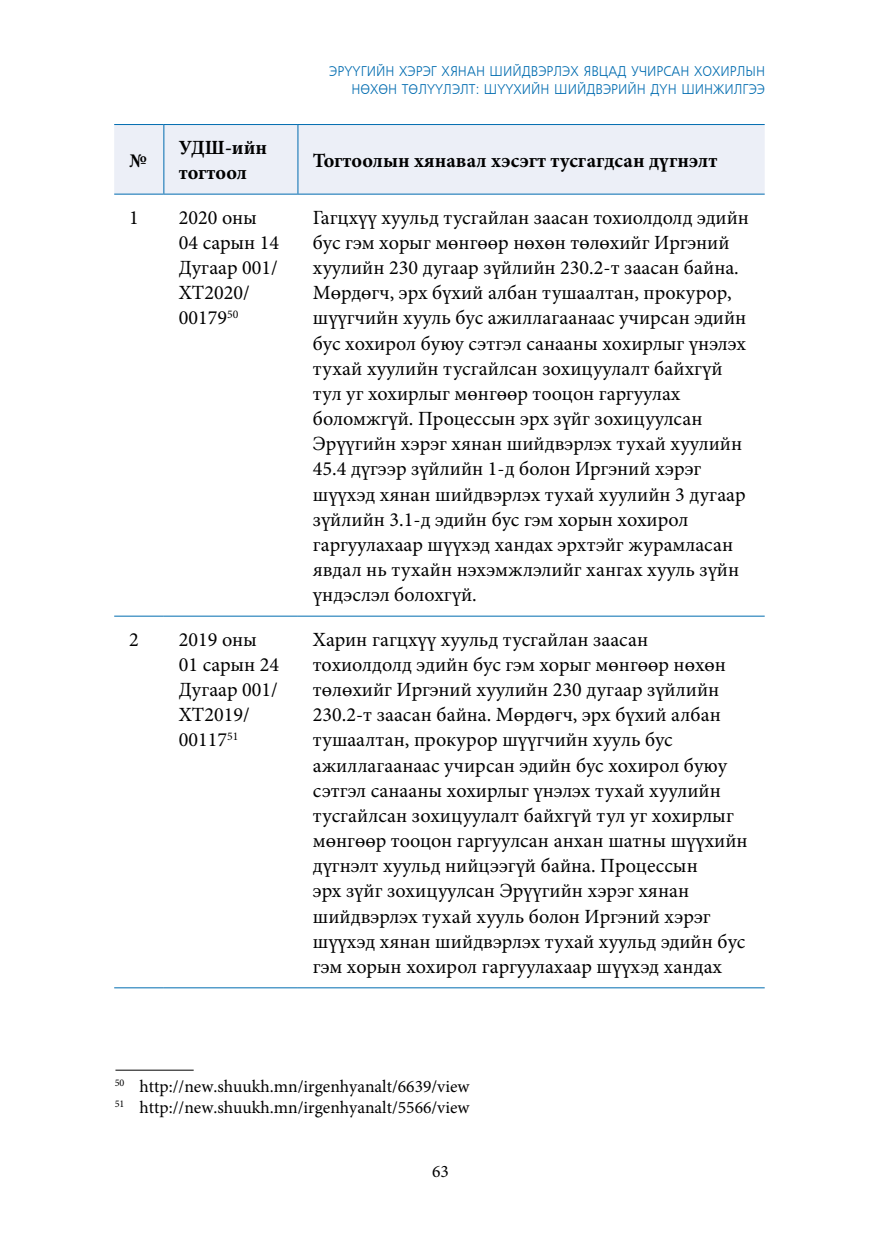
<style>
.page{position:relative;width:869px;height:1241px;background:#fff}
.page>*{position:absolute;margin:0;border:0;box-sizing:border-box;transform-origin:0 0}
.t1{font:20.12px/25.2px "Minion Pro";color:#000}
.t2{font:700 20.12px/25.2px "Minion Pro";color:#000}
.t3{font:17.5px/21px "Minion Pro";color:#000}
.t4{font:14px/18.2px "Mogul Freeset";color:#016cb0;text-align:right;scale:.93 1}
</style>
<div class="page">
<div style="left:114px;top:125px;width:650px;height:69px;background:#eceff7"></div>
<hr style="left:114px;top:124px;width:50px;height:1px;background:#016cb0">
<hr style="left:164px;top:124px;width:134px;height:1px;background:#016cb0">
<hr style="left:298px;top:124px;width:466px;height:1px;background:#016cb0">
<hr style="left:114px;top:194px;width:50px;height:1px;background:#016cb0">
<hr style="left:164px;top:194px;width:134px;height:1px;background:#016cb0">
<hr style="left:298px;top:194px;width:466px;height:1px;background:#016cb0">
<hr style="left:114px;top:615px;width:50px;height:1px;background:#016cb0">
<hr style="left:164px;top:615px;width:134px;height:1px;background:#016cb0">
<hr style="left:298px;top:615px;width:466px;height:1px;background:#016cb0">
<hr style="left:114px;top:987px;width:50px;height:1px;background:#016cb0">
<hr style="left:164px;top:987px;width:134px;height:1px;background:#016cb0">
<hr style="left:298px;top:987px;width:466px;height:1px;background:#016cb0">
<hr style="left:163px;top:125px;width:1px;height:69px;background:#016cb0">
<hr style="left:297px;top:125px;width:1px;height:69px;background:#016cb0">
<hr style="left:115px;top:1069px;width:78px;height:1px;background:#000">
<p class="t2" style="left:129px;top:147px;width:20px">№</p>
<p class="t2" style="left:179px;top:135px;width:90px">УДШ-ийн тогтоол</p>
<p class="t4" style="left:329px;top:63px;width:470px">ЭРҮҮГИЙН ХЭРЭГ ХЯНАН ШИЙДВЭРЛЭХ ЯВЦАД УЧИРСАН ХОХИРЛЫН<br>НӨХӨН ТӨЛҮҮЛЭЛТ: ШҮҮХИЙН ШИЙДВЭРИЙН ДҮН ШИНЖИЛГЭЭ</p>
<p class="t2" style="left:313px;top:147px;width:406px">Тогтоолын хянавал хэсэгт тусгагдсан дүгнэлт</p>
<p class="t1" style="left:129px;top:205px;width:11px">1</p>
<p class="t1" style="left:179px;top:205px;width:102px">2020 оны<br>04 сарын 14<br>Дугаар 001/<br>ХТ2020/<br>00179<sup>50</sup></p>
<p class="t1" style="left:313px;top:205px;width:437px">Гагцхүү хуульд тусгайлан заасан тохиолдолд эдийн бус гэм хорыг мөнгөөр нөхөн төлөхийг Иргэний хуулийн 230 дугаар зүйлийн 230.2-т заасан байна.<br>Мөрдөгч, эрх бүхий албан тушаалтан, прокурор, шүүгчийн хууль бус ажиллагаанаас учирсан эдийн бус хохирол буюу сэтгэл санааны хохирлыг үнэлэх тухай хуулийн тусгайлсан зохицуулалт байхгүй тул уг хохирлыг мөнгөөр тооцон гаргуулах боломжгүй. Процессын эрх зүйг зохицуулсан Эрүүгийн хэрэг хянан шийдвэрлэх тухай хуулийн 45.4 дүгээр зүйлийн 1-д болон Иргэний хэрэг шүүхэд хянан шийдвэрлэх тухай хуулийн 3 дугаар зүйлийн 3.1-д эдийн бус гэм хорын хохирол гаргуулахаар шүүхэд хандах эрхтэйг журамласан явдал нь тухайн нэхэмжлэлийг хангах хууль зүйн үндэслэл болохгүй.</p>
<p class="t1" style="left:129px;top:626px;width:11px">2</p>
<p class="t1" style="left:179px;top:626px;width:102px">2019 оны<br>01 сарын 24<br>Дугаар 001/<br>ХТ2019/<br>00117<sup>51</sup></p>
<p class="t1" style="left:313px;top:626px;width:436px">Харин гагцхүү хуульд тусгайлан заасан тохиолдолд эдийн бус гэм хорыг мөнгөөр нөхөн төлөхийг Иргэний хуулийн 230 дугаар зүйлийн 230.2-т заасан байна. Мөрдөгч, эрх бүхий албан тушаалтан, прокурор шүүгчийн хууль бус ажиллагаанаас учирсан эдийн бус хохирол буюу сэтгэл санааны хохирлыг үнэлэх тухай хуулийн тусгайлсан зохицуулалт байхгүй тул уг хохирлыг мөнгөөр тооцон гаргуулсан анхан шатны шүүхийн дүгнэлт хуульд нийцээгүй байна. Процессын<br>эрх зүйг зохицуулсан Эрүүгийн хэрэг хянан шийдвэрлэх тухай хууль болон Иргэний хэрэг шүүхэд хянан шийдвэрлэх тухай хуульд эдийн бус гэм хорын хохирол гаргуулахаар шүүхэд хандах</p>
<p class="t3" style="left:115px;top:1075px;width:356px"><sup>50</sup> http://new.shuukh.mn/irgenhyanalt/6639/view<br><sup>51</sup> http://new.shuukh.mn/irgenhyanalt/5566/view</p>
<p class="t3" style="left:432px;top:1160px;width:18px">63</p>
</div>
